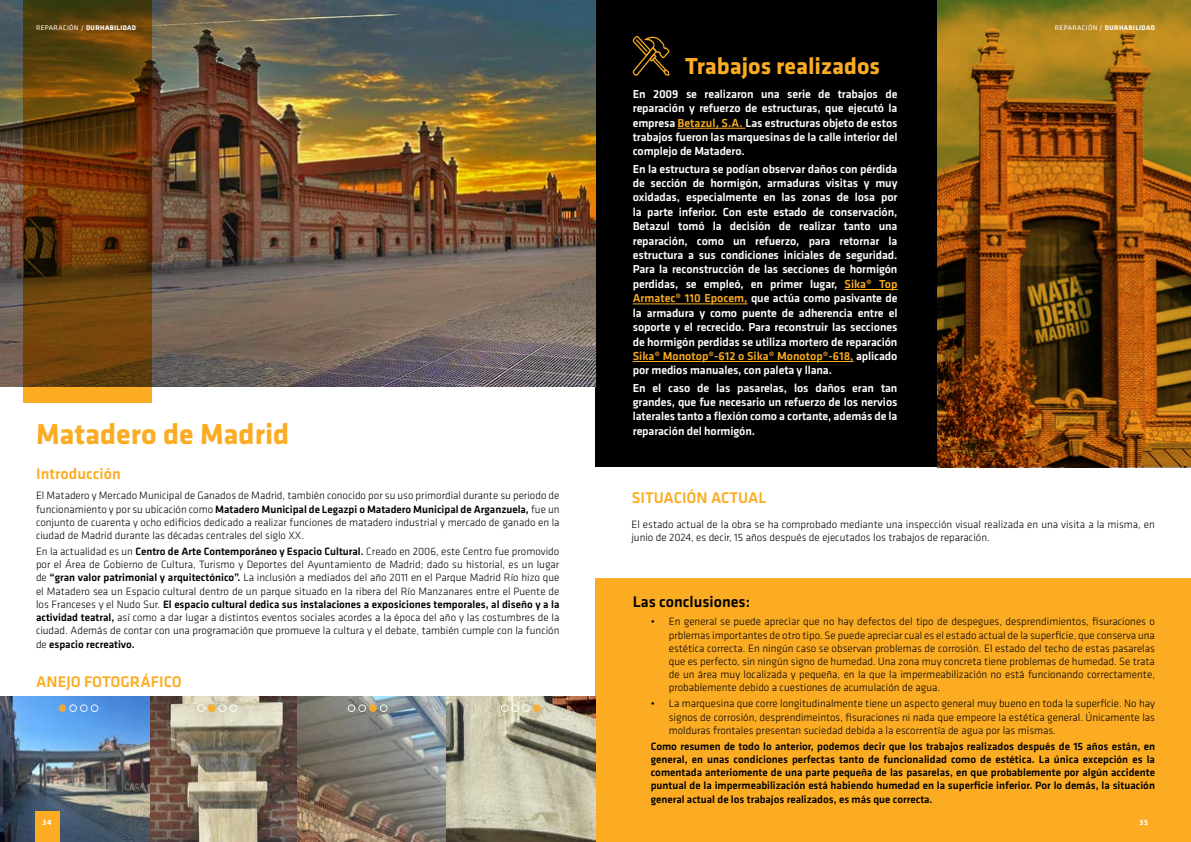
<style>
.page{position:relative;width:1191px;height:842px;background:#fff}
.page>*{position:absolute;margin:0;border:0;box-sizing:border-box;transform-origin:0 0}
.t1{font:700 30px "Klavika";color:#fbac23}
.t2{font:700 24px "Klavika";color:#fbac23}
.t3{font:500 16px "Klavika";color:#fbac23}
.t4{font:500 16px "Klavika";color:#000}
.t5{font:500 12px/14.4px "Klavika";letter-spacing:-.01em;color:#fff;text-align:justify}
.t6{font:300 11px/13.2px "Klavika";color:#000;text-align:justify}
.t7{font:500 11px/13.2px "Klavika";color:#000;text-align:justify}
.t8{font:700 8px "Klavika";color:#fff}
.t9{font:700 7px "Klavika";letter-spacing:.05em;color:#fff}
.s1{font-weight:400}
.s2{font-weight:500}
.s3{color:#fbac23}
</style>
<div class="page">
<div style="left:595px;top:578px;width:596px;height:264px;background:#fbac23"></div>
<svg style="left:937px;top:0;width:254px;height:467px;background:#8a520f"></svg>
<div style="left:595px;top:0;width:342px;height:467px;background:#000"></div>
<hr style="left:677px;top:128px;width:68px;height:1px;background:#fbac23">
<hr style="left:844px;top:289px;width:53px;height:1px;background:#fbac23">
<hr style="left:633px;top:304px;width:114px;height:1px;background:#fbac23">
<hr style="left:633px;top:361px;width:220px;height:1px;background:#fbac23">
<svg style="left:633px;top:36px;width:36px;height:40px"></svg>
<img style="left:0;top:696px;width:595px;height:146px">
<div style="left:59px;top:705px;width:7px;height:6px;background:#eaaa38;border-radius:50%"></div>
<div style="left:59px;top:704px;width:7px;height:8px;border:1px solid #fbac23;border-radius:50%"></div>
<div style="left:69px;top:704px;width:8px;height:8px;border:1px solid #fff;border-radius:50%"></div>
<div style="left:80px;top:704px;width:8px;height:8px;border:1px solid #fff;border-radius:50%"></div>
<div style="left:91px;top:704px;width:7px;height:8px;border:1px solid #fff;border-radius:50%"></div>
<div style="left:197px;top:704px;width:8px;height:8px;border:1px solid #fff;border-radius:50%"></div>
<div style="left:208px;top:705px;width:7px;height:6px;background:#f6af31;border-radius:50%"></div>
<div style="left:208px;top:704px;width:7px;height:8px;border:1px solid #fbac23;border-radius:50%"></div>
<div style="left:219px;top:704px;width:7px;height:8px;border:1px solid #fff;border-radius:50%"></div>
<div style="left:229px;top:704px;width:8px;height:8px;border:1px solid #fff;border-radius:50%"></div>
<div style="left:348px;top:704px;width:7px;height:8px;border:1px solid #fff;border-radius:50%"></div>
<div style="left:358px;top:704px;width:8px;height:8px;border:1px solid #fff;border-radius:50%"></div>
<svg style="left:371px;top:706px;width:4px;height:4px"></svg>
<div style="left:369px;top:704px;width:8px;height:8px;border:1px solid #fbac23;border-radius:50%"></div>
<div style="left:380px;top:704px;width:7px;height:8px;border:1px solid #fff;border-radius:50%"></div>
<div style="left:501px;top:704px;width:7px;height:8px;border:1px solid #fff;border-radius:50%"></div>
<div style="left:511px;top:704px;width:8px;height:8px;border:1px solid #fff;border-radius:50%"></div>
<div style="left:522px;top:704px;width:8px;height:8px;border:1px solid #fff;border-radius:50%"></div>
<div style="left:533px;top:705px;width:7px;height:6px;background:#f6af32;border-radius:50%"></div>
<div style="left:533px;top:704px;width:7px;height:8px;border:1px solid #fbac23;border-radius:50%"></div>
<img style="left:0;top:0;width:595px;height:386px">
<svg style="left:23px;top:0;width:129px;height:403px;background:#6c400a"></svg>
<div style="left:35px;top:811px;width:25px;height:31px;background:#fbac23"></div>
<p class="t9" style="left:36px;top:23px;width:102px"><span class="s1">REPARACIÓN /</span> DURHABILIDAD</p>
<p class="t9" style="left:1054px;top:23px;width:102px"><span class="s1">REPARACIÓN /</span> DURHABILIDAD</p>
<h1 class="t1" style="left:36px;top:418px;width:255px">Matadero de Madrid</h1>
<h3 class="t3" style="left:36px;top:465px;width:86px">Introducción</h3>
<p class="t6" style="left:36px;top:489px;width:525px">El Matadero y Mercado Municipal de Ganados de Madrid, también conocido por su uso primordial durante su periodo de funcionamiento y por su ubicación como <span class="s2">Matadero Municipal de Legazpi o Matadero Municipal de Arganzuela,</span> fue un conjunto de cuarenta y ocho edificios dedicado a realizar funciones de matadero industrial y mercado de ganado en la ciudad de Madrid durante las décadas centrales del siglo XX.</p>
<p class="t6" style="left:36px;top:545px;width:525px">En la actualidad es un <span class="s2">Centro de Arte Contemporáneo y Espacio Cultural.</span> Creado en 2006, este Centro fue promovido por el Área de Gobierno de Cultura, Turismo y Deportes del Ayuntamiento de Madrid; dado su historial, es un lugar de <span class="s2">“gran valor patrimonial y arquitectónico”.</span> La inclusión a mediados del año 2011 en el Parque Madrid Río hizo que el Matadero sea un Espacio cultural dentro de un parque situado en la ribera del Río Manzanares entre el Puente de los Franceses y el Nudo Sur. <span class="s2">El espacio cultural dedica sus instalaciones a exposiciones temporales, al diseño y a la actividad teatral,</span> así como a dar lugar a distintos eventos sociales acordes a la época del año y las costumbres de la ciudad. Además de contar con una programación que promueve la cultura y el debate, también cumple con la función de <span class="s2">espacio recreativo.</span></p>
<h3 class="t3" style="left:36px;top:673px;width:147px">ANEJO FOTOGRÁFICO</h3>
<h2 class="t2" style="left:685px;top:53px;width:196px">Trabajos realizados</h2>
<p class="t5" style="left:633px;top:87px;width:266px">En 2009 se realizaron una serie de trabajos de reparación y refuerzo de estructuras, que ejecutó la empresa <span class="s3">Betazul, S.A.</span> Las estructuras objeto de estos trabajos fueron las marquesinas de la calle interior del complejo de Matadero.</p>
<p class="t5" style="left:633px;top:162px;width:266px">En la estructura se podían observar daños con pérdida de sección de hormigón, armaduras visitas y muy oxidadas, especialmente en las zonas de losa por la parte inferior. Con este estado de conservación, Betazul tomó la decisión de realizar tanto una reparación, como un refuerzo, para retornar la estructura a sus condiciones iniciales de seguridad.<br>Para la reconstrucción de las secciones de hormigón perdidas, se empleó, en primer lugar, <span class="s3">Sika® Top Armatec® 110 Epocem,</span> que actúa como pasivante de la armadura y como puente de adherencia entre el soporte y el recrecido. Para reconstruir las secciones de hormigón perdidas se utiliza mortero de reparación <span class="s3">Sika® Monotop®-612 o Sika® Monotop®-618,</span> aplicado por medios manuales, con paleta y llana.</p>
<p class="t5" style="left:633px;top:381px;width:266px">En el caso de las pasarelas, los daños eran tan grandes, que fue necesario un refuerzo de los nervios laterales tanto a flexión como a cortante, además de la reparación del hormigón.</p>
<h3 class="t3" style="left:632px;top:489px;width:136px">SITUACIÓN ACTUAL</h3>
<p class="t6" style="left:631px;top:518px;width:525px">El estado actual de la obra se ha comprobado mediante una inspección visual realizada en una visita a la misma, en junio de 2024, es decir, 15 años después de ejecutados los trabajos de reparación.</p>
<h3 class="t4" style="left:633px;top:593px;width:119px">Las conclusiones:</h3>
<p class="t6" style="left:669px;top:615px;width:488px;text-indent:-18px">• En general se puede apreciar que no hay defectos del tipo de despegues, desprendimientos, fisuraciones o prblemas importantes de otro tipo. Se puede apreciar cual es el estado actual de la superficie, que conserva una estética correcta. En ningún caso se observan problemas de corrosión. El estado del techo de estas pasarelas que es perfecto, sin ningún signo de humedad. Una zona muy concreta tiene problemas de humedad. Se trata de un área muy localizada y pequeña, en la que la impermeabilización no está funcionando correctamente, probablemente debido a cuestiones de acumulación de agua.</p>
<p class="t6" style="left:669px;top:697px;width:488px;text-indent:-18px">• La marquesina que corre longitudinalmente tiene un aspecto general muy bueno en toda la superficie. No hay signos de corrosión, desprendimeintos, fisuraciones ni nada que empeore la estética general. Únicamente las molduras frontales presentan suciedad debida a la escorrentía de agua por las mismas.</p>
<p class="t7" style="left:651px;top:740px;width:506px">Como resumen de todo lo anterior, podemos decir que los trabajos realizados después de 15 años están, en general, en unas condiciones perfectas tanto de funcionalidad como de estética. La única excepción es la comentada anteriomente de una parte pequeña de las pasarelas, en que probablemente por algún accidente puntual de la impermeabilización está habiendo humedad en la superficie inferior. Por lo demás, la situación general actual de los trabajos realizados, es más que correcta.</p>
<p class="t8" style="left:43px;top:818px;width:11px">34</p>
<p class="t8" style="left:1139px;top:818px;width:10px">35</p>
</div>
